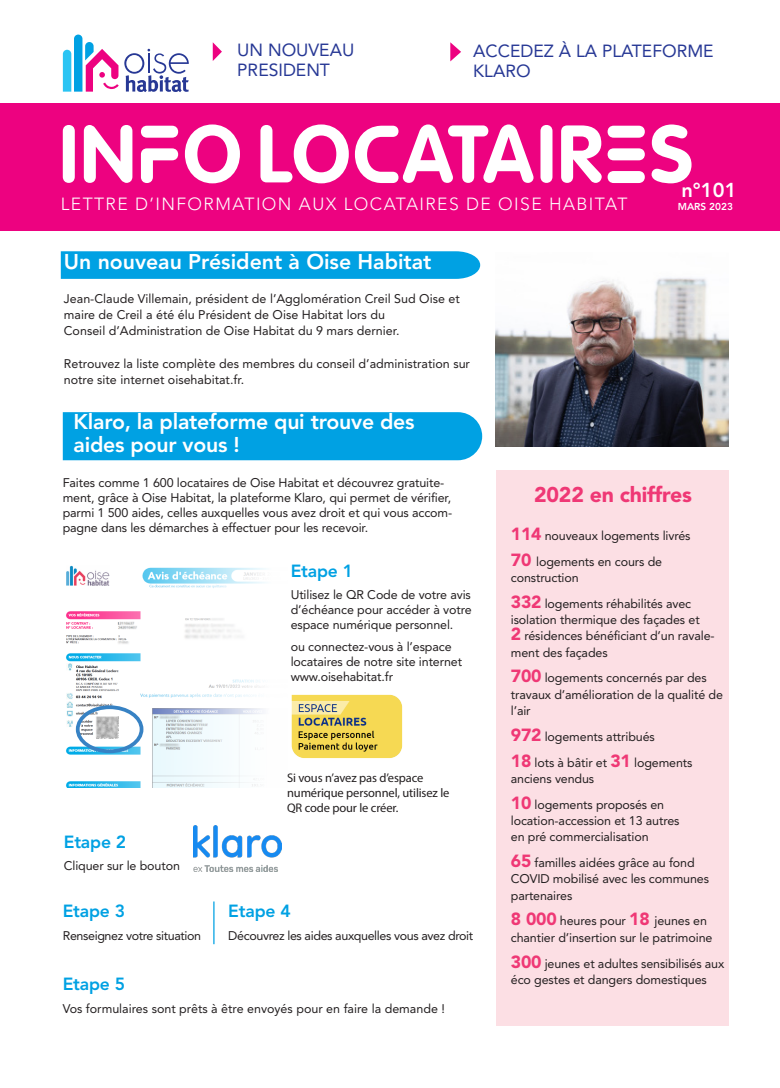
<style>
.page{position:relative;width:780px;height:1088px;background:#fff}
.page>*{position:absolute;margin:0;border:0;box-sizing:border-box;transform-origin:0 0}
.COURANT{font:800 21.25px/22.5px "Avenir LT Std";letter-spacing:-.01em;color:#fff}
.COURANT-2{font:900 21.25px "Avenir LT Std";letter-spacing:-.01em;color:#ef3875}
.t1{font:800 20px "Avenir LT Std";color:#fff}
.t2{font:300 17.5px "Avenir LT Std";letter-spacing:.08em;color:#fff}
.sommaire{font:17.5px/20px "Avenir LT Std";color:#273895}
.COURANT-3{font:800 17.5px "Avenir LT Std";letter-spacing:-.01em;color:#00a1e3}
.COURANT-4{font:12.5px/16.2px "Avenir LT Std";letter-spacing:-.01em;color:#231f20}
.COURANT-5{font:12.5px/15px "Myriad Pro";letter-spacing:-.01em;color:#231f20}
.COURANT-6{font:12.5px "Avenir LT Std";letter-spacing:-.03em;color:#231f20}
.t3{font:800 10px "Avenir LT Std";color:#fff}
.s1{font-weight:900;font-size:17.5px;color:#ef3875}
</style>
<div class="page">
<div style="left:496px;top:470px;width:232px;height:555px;background:#fcdfe4"></div>
<svg style="left:61px;top:251px;width:419px;height:28px;background:#06a3e3"></svg>
<svg style="left:63px;top:35px;width:126px;height:57px"></svg>
<svg style="left:213px;top:42px;width:9px;height:19px"></svg>
<svg style="left:450px;top:42px;width:11px;height:19px"></svg>
<img style="left:495px;top:278px;width:233px;height:168px">
<div style="left:63px;top:412px;width:419px;height:48px;background:#00a1e3"></div>
<div style="left:0;top:103px;width:780px;height:127px;background:#ed0280"></div>
<div style="left:607px;top:126px;width:37px;height:12px;background:#fff;border-radius:6px"></div>
<div style="left:607px;top:171px;width:37px;height:12px;background:#fff;border-radius:6px"></div>
<div style="left:607px;top:148px;width:37px;height:12px;background:#fff;border-radius:6px"></div>
<div style="left:141px;top:126px;width:37px;height:12px;background:#fff;border-radius:6px"></div>
<svg style="left:141px;top:148px;width:37px;height:35px"></svg>
<svg style="left:651px;top:124px;width:40px;height:59px"></svg>
<svg style="left:260px;top:124px;width:341px;height:59px"></svg>
<svg style="left:185px;top:124px;width:55px;height:59px"></svg>
<svg style="left:84px;top:125px;width:48px;height:58px"></svg>
<div style="left:63px;top:125px;width:12px;height:58px;background:#fff;border-radius:6px"></div>
<img style="left:66px;top:565px;width:200px;height:223px">
<div style="left:76px;top:705px;width:67px;height:48px;border:4px solid #3782c4;border-radius:50%"></div>
<img style="left:194px;top:826px;width:87px;height:45px">
<img style="left:291px;top:694px;width:112px;height:65px">
<hr style="left:213px;top:901px;width:1px;height:43px;background:#00a1e3">
<p class="sommaire" style="left:237px;top:41px;width:119px">UN NOUVEAU</p>
<p class="sommaire" style="left:237px;top:61px;width:94px">PRESIDENT</p>
<p class="sommaire" style="left:473px;top:41px;width:242px">ACCEDEZ À LA PLATEFORME<br>KLARO</p>
<p class="t1" style="left:681px;top:178px;width:56px">n°101</p>
<p class="t2" style="left:61px;top:194px;width:568px">LETTRE D’INFORMATION AUX LOCATAIRES DE OISE HABITAT</p>
<p class="t3" style="left:677px;top:201px;width:57px">MARS 2023</p>
<p class="COURANT" style="left:64px;top:250px;width:369px">Un nouveau Président à Oise Habitat</p>
<p class="COURANT-4" style="left:64px;top:290px;width:397px">Jean-Claude Villemain, président de l’Agglomération Creil Sud Oise et maire de Creil a été élu Président de Oise Habitat lors du</p>
<p class="COURANT-4" style="left:64px;top:323px;width:337px">Conseil d’Administration de Oise Habitat du 9 mars dernier.</p>
<p class="COURANT-4" style="left:64px;top:355px;width:407px">Retrouvez la liste complète des membres du conseil d’administration sur notre site internet oisehabitat.fr.</p>
<p class="COURANT" style="left:73px;top:411px;width:343px">Klaro, la plateforme qui trouve des aides pour vous !</p>
<p class="COURANT-4" style="left:63px;top:475px;width:391px;line-height:15px">Faites comme 1 600 locataires de Oise Habitat et découvrez gratuite&shy;ment, grâce à Oise Habitat, la plateforme Klaro, qui permet de vérifier, parmi 1 500 aides, celles auxquelles vous avez droit et qui vous accom&shy;pagne dans les démarches à effectuer pour les recevoir.</p>
<p class="COURANT-3" style="left:291px;top:560px;width:64px">Etape 1</p>
<p class="COURANT-4" style="left:291px;top:587px;width:182px;line-height:15px;text-align:justify">Utilisez le QR Code de votre avis d’échéance pour accéder à votre espace numérique personnel.</p>
<p class="COURANT-4" style="left:291px;top:639px;width:173px;line-height:15px">ou connectez-vous à l’espace locataires de notre site internet www.oisehabitat.fr</p>
<p class="COURANT-3" style="left:64px;top:831px;width:64px">Etape 2</p>
<p class="COURANT-4" style="left:64px;top:857px;width:118px">Cliquer sur le bouton</p>
<p class="COURANT-3" style="left:63px;top:901px;width:64px">Etape 3</p>
<p class="COURANT-6" style="left:63px;top:928px;width:140px">Renseignez votre situation</p>
<p class="COURANT-5" style="left:287px;top:770px;width:164px">Si vous n’avez pas d’espace numérique personnel, utilisez le<br>QR code pour le créer.</p>
<p class="COURANT-3" style="left:228px;top:901px;width:64px">Etape 4</p>
<p class="COURANT-6" style="left:228px;top:928px;width:246px">Découvrez les aides auxquelles vous avez droit</p>
<p class="COURANT-3" style="left:63px;top:974px;width:64px">Etape 5</p>
<p class="COURANT-4" style="left:63px;top:1001px;width:383px">Vos formulaires sont prêts à être envoyés pour en faire la demande !</p>
<p class="COURANT-2" style="left:534px;top:481px;width:159px">2022 en chiffres</p>
<p class="COURANT-4" style="left:511px;top:527px;width:181px"><span class="s1">114</span> nouveaux logements livrés</p>
<p class="COURANT-4" style="left:511px;top:553px;width:153px"><span class="s1">70</span> logements en cours de construction</p>
<p class="COURANT-4" style="left:511px;top:595px;width:205px"><span class="s1">332</span> logements réhabilités avec isolation thermique des façades et<br><span class="s1">2</span> résidences bénéficiant d’un ravale&shy;ment des façades</p>
<p class="COURANT-4" style="left:511px;top:670px;width:213px"><span class="s1">700</span> logements concernés par des travaux d’amélioration de la qualité de l’air</p>
<p class="COURANT-4" style="left:511px;top:728px;width:145px"><span class="s1">972</span> logements attribués</p>
<p class="COURANT-4" style="left:511px;top:754px;width:183px"><span class="s1">18</span> lots à bâtir et <span class="s1">31</span> logements anciens vendus</p>
<p class="COURANT-4" style="left:511px;top:796px;width:170px"><span class="s1">10</span> logements proposés en location-accession et 13 autres en pré commercialisation</p>
<p class="COURANT-4" style="left:511px;top:855px;width:200px"><span class="s1">65</span> familles aidées grâce au fond<br>COVID mobilisé avec les communes partenaires</p>
<p class="COURANT-4" style="left:511px;top:913px;width:203px"><span class="s1">8 000</span> heures pour <span class="s1">18</span> jeunes en chantier d’insertion sur le patrimoine</p>
<p class="COURANT-4" style="left:511px;top:955px;width:215px"><span class="s1">300</span> jeunes et adultes sensibilisés aux éco gestes et dangers domestiques</p>
</div>
